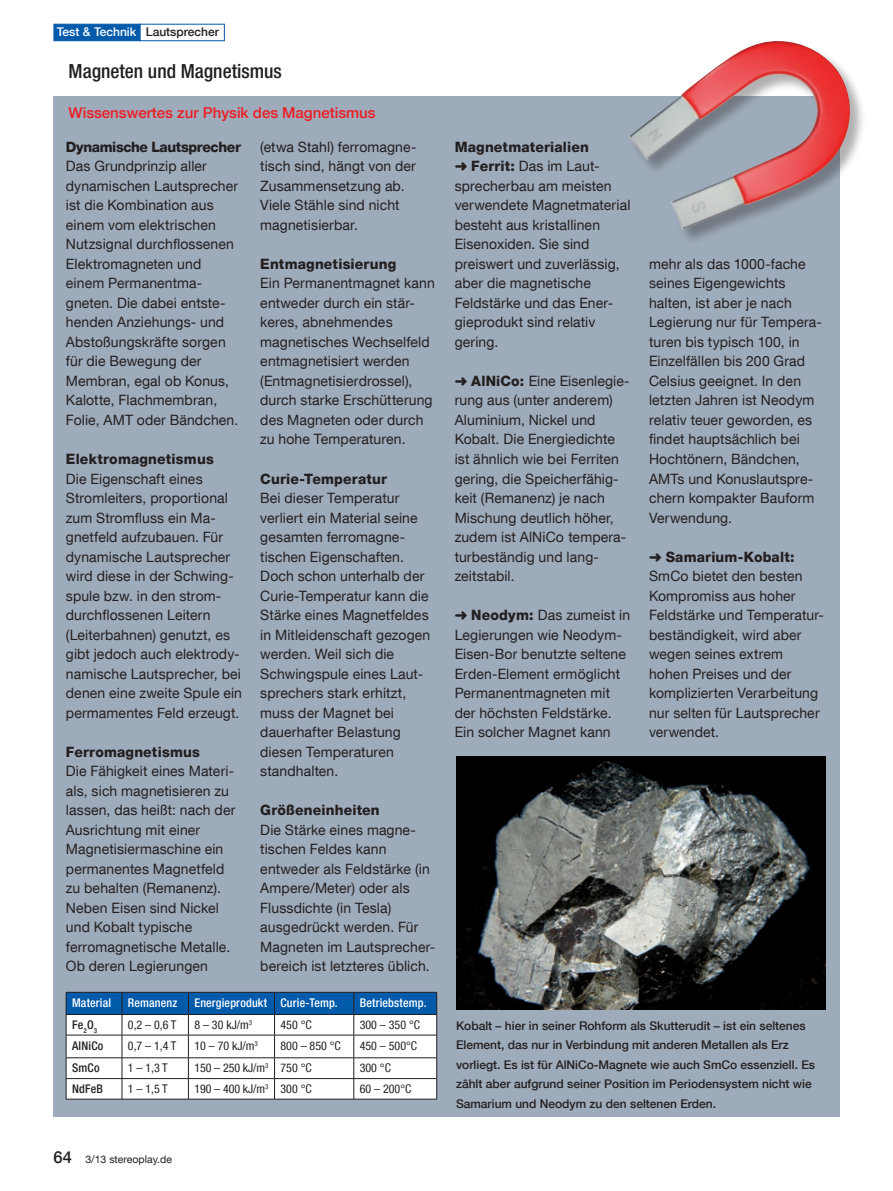
<style>
.page{position:relative;width:893px;height:1191px;background:#fff}
.page>*{position:absolute;margin:0;border:0;box-sizing:border-box;transform-origin:0 0}
.t1{font:500 condensed 19.5px "Helvetica Neue LT Com";color:#231f20}
.Bu{font:500 15px "Helvetica Neue LT Com";color:#ee1d23}
.Kastentext{font:14.25px/19.5px "Helvetica Neue LT Com";letter-spacing:.01em;color:#231f20}
.Kastentext-2{font:800 14.25px "Helvetica Neue LT Com";letter-spacing:.01em;color:#231f20}
.Kastentext-3{font:800 14.25px "Helvetica Neue LT Com";letter-spacing:-.025em;color:#231f20}
.Bu-2{font:500 12px/19.5px "Helvetica Neue LT Com";color:#231f20}
.t2{font:condensed 12px "Helvetica Neue LT Com";color:#231f20}
.t3{font:500 condensed 12px "Helvetica Neue LT Com";letter-spacing:.015em;color:#fff}
.t4{font:500 12px "Helvetica Neue LT Com";color:#fff}
.t5{font:500 condensed 12px "Helvetica Neue LT Com";letter-spacing:.015em;color:#231f20}
.t6{font:10.5px "Helvetica Neue LT Com";color:#231f20}
.s1{color:#231f20}
.s2{font-weight:500;font-size:16.5px}
.s3{font-weight:800}
</style>
<div class="page">
<div style="left:53px;top:97px;width:787px;height:1020px;background:#9eabba"></div>
<svg style="left:66px;top:992px;width:371px;height:106px;background:#bfd1e0"></svg>
<hr style="left:66px;top:1098px;width:56px;height:1px;background:#231f20">
<hr style="left:122px;top:1098px;width:66px;height:1px;background:#231f20">
<hr style="left:188px;top:1098px;width:87px;height:1px;background:#231f20">
<hr style="left:275px;top:1098px;width:79px;height:1px;background:#231f20">
<hr style="left:354px;top:1098px;width:83px;height:1px;background:#231f20">
<img style="left:456px;top:756px;width:370px;height:253px">
<div style="left:629px;top:41px;width:237px;height:204px;background:#231f20;opacity:.35"></div>
<img style="left:628px;top:41px;width:232px;height:190px">
<div style="left:139px;top:24px;width:86px;height:17px;background:#fff;border:1px solid #015aaa"></div>
<div style="left:54px;top:24px;width:86px;height:17px;background:#015aaa;border:1px solid #015aaa"></div>
<p class="t4" style="left:57px;top:25px;width:164px">Test &amp; Technik <span class="s1">Lautsprecher</span></p>
<p class="t1" style="left:69px;top:59px;width:215px">Magneten und Magnetismus</p>
<p class="Bu" style="left:69px;top:103px;width:309px">Wissenswertes zur Physik des Magnetismus</p>
<p class="Kastentext-3" style="left:66px;top:138px;width:177px">Dynamische Lautsprecher</p>
<p class="Kastentext" style="left:66px;top:156px;width:174px">Das Grundprinzip aller dynamischen Lautsprecher ist die Kombination aus einem vom elektrischen<br>Nutzsignal durchflossenen<br>Elektromagneten und einem Permanentma&shy;gneten. Die dabei entste&shy;henden Anziehungs- und<br>Abstoßungskräfte sorgen für die Bewegung der<br>Membran, egal ob Konus,<br>Kalotte, Flachmembran,<br>Folie, AMT oder Bändchen.</p>
<p class="Kastentext-2" style="left:66px;top:450px;width:149px">Elektromagnetismus</p>
<p class="Kastentext" style="left:66px;top:468px;width:178px">Die Eigenschaft eines<br>Stromleiters, proportional zum Stromfluss ein Ma&shy;gnetfeld aufzubauen. Für dynamische Lautsprecher wird diese in der Schwing&shy;spule bzw. in den strom&shy;durchflossenen Leitern (Leiterbahnen) genutzt, es gibt jedoch auch elektrody&shy;namische Lautsprecher, bei denen eine zweite Spule ein permamentes Feld erzeugt.</p>
<p class="Kastentext-2" style="left:66px;top:743px;width:135px">Ferromagnetismus</p>
<p class="Kastentext" style="left:66px;top:761px;width:171px">Die Fähigkeit eines Materi&shy;als, sich magnetisieren zu lassen, das heißt: nach der<br>Ausrichtung mit einer<br>Magnetisiermaschine ein permanentes Magnetfeld zu behalten (Remanenz).<br>Neben Eisen sind Nickel und Kobalt typische ferromagnetische Metalle.<br>Ob deren Legierungen</p>
<p class="Kastentext" style="left:260px;top:137px;width:158px">(etwa Stahl) ferromagne&shy;tisch sind, hängt von der<br>Zusammensetzung ab.<br>Viele Stähle sind nicht magnetisierbar.</p>
<p class="Kastentext-2" style="left:260px;top:255px;width:137px">Entmagnetisierung</p>
<p class="Kastentext" style="left:260px;top:273px;width:176px">Ein Permanentmagnet kann entweder durch ein stär&shy;keres, abnehmendes magnetisches Wechselfeld entmagnetisiert werden (Entmagnetisierdrossel), durch starke Erschütterung des Magneten oder durch zu hohe Temperaturen.</p>
<p class="Kastentext-2" style="left:260px;top:470px;width:128px">Curie-Temperatur</p>
<p class="Kastentext" style="left:260px;top:488px;width:172px">Bei dieser Temperatur verliert ein Material seine gesamten ferromagne&shy;tischen Eigenschaften.<br>Doch schon unterhalb der<br>Curie-Temperatur kann die<br>Stärke eines Magnetfeldes in Mitleidenschaft gezogen werden. Weil sich die<br>Schwingspule eines Laut&shy;sprechers stark erhitzt, muss der Magnet bei dauerhafter Belastung diesen Temperaturen standhalten.</p>
<p class="Kastentext-2" style="left:260px;top:801px;width:121px">Größeneinheiten</p>
<p class="Kastentext" style="left:260px;top:819px;width:176px">Die Stärke eines magne&shy;tischen Feldes kann entweder als Feldstärke (in<br>Ampere/Meter) oder als<br>Flussdichte (in Tesla) ausgedrückt werden. Für<br>Magneten im Lautsprecher&shy;bereich ist letzteres üblich.</p>
<p class="t3" style="left:72px;top:995px;width:40px">Material</p>
<p class="t3" style="left:128px;top:995px;width:51px">Remanenz</p>
<p class="t3" style="left:194px;top:995px;width:74px">Energieprodukt</p>
<p class="t3" style="left:281px;top:995px;width:59px">Curie-Temp.</p>
<p class="t3" style="left:360px;top:995px;width:68px">Betriebstemp.</p>
<p class="t5" style="left:72px;top:1017px;width:27px">Fe<sub>2</sub>O<sub>3</sub></p>
<p class="t2" style="left:128px;top:1017px;width:50px">0,2 – 0,6 T</p>
<p class="t2" style="left:194px;top:1017px;width:59px">8 – 30 kJ/m<sup>3</sup></p>
<p class="t2" style="left:281px;top:1017px;width:33px">450 °C</p>
<p class="t2" style="left:360px;top:1017px;width:62px">300 – 350 °C</p>
<p class="t5" style="left:72px;top:1038px;width:33px">AlNiCo</p>
<p class="t2" style="left:128px;top:1038px;width:50px">0,7 – 1,4 T</p>
<p class="t2" style="left:194px;top:1038px;width:65px">10 – 70 kJ/m<sup>3</sup></p>
<p class="t2" style="left:281px;top:1038px;width:62px">800 – 850 °C</p>
<p class="t2" style="left:360px;top:1038px;width:59px">450 – 500°C</p>
<p class="t5" style="left:72px;top:1061px;width:29px">SmCo</p>
<p class="t2" style="left:128px;top:1061px;width:41px">1 – 1,3 T</p>
<p class="t2" style="left:194px;top:1061px;width:76px">150 – 250 kJ/m<sup>3</sup></p>
<p class="t2" style="left:281px;top:1061px;width:33px">750 °C</p>
<p class="t2" style="left:360px;top:1061px;width:33px">300 °C</p>
<p class="t5" style="left:72px;top:1081px;width:33px">NdFeB</p>
<p class="t2" style="left:128px;top:1081px;width:41px">1 – 1,5 T</p>
<p class="t2" style="left:194px;top:1081px;width:76px">190 – 400 kJ/m<sup>3</sup></p>
<p class="t2" style="left:281px;top:1081px;width:33px">300 °C</p>
<p class="t2" style="left:360px;top:1081px;width:53px">60 – 200°C</p>
<p class="t6" style="left:54px;top:1152px;width:120px"><span class="s2">64</span> 3/13 stereoplay.de</p>
<p class="Kastentext-2" style="left:455px;top:138px;width:136px">Magnetmaterialien</p>
<p class="Kastentext" style="left:455px;top:156px;width:177px">➜ <span class="s3">Ferrit:</span> Das im Laut&shy;sprecherbau am meisten verwendete Magnetmaterial besteht aus kristallinen<br>Eisenoxiden. Sie sind preiswert und zuverlässig, aber die magnetische<br>Feldstärke und das Ener&shy;gieprodukt sind relativ gering.</p>
<p class="Kastentext" style="left:455px;top:371px;width:177px">➜ <span class="s3">AlNiCo:</span> Eine Eisenlegie&shy;rung aus (unter anderem)<br>Aluminium, Nickel und<br>Kobalt. Die Energiedichte ist ähnlich wie bei Ferriten gering, die Speicherfähig&shy;keit (Remanenz) je nach<br>Mischung deutlich höher, zudem ist AlNiCo tempera&shy;turbeständig und lang&shy;zeitstabil.</p>
<p class="Kastentext" style="left:455px;top:605px;width:177px">➜ <span class="s3">Neodym:</span> Das zumeist in<br>Legierungen wie Neodym-<br>Eisen-Bor benutzte seltene<br>Erden-Element ermöglicht<br>Permanentmagneten mit der höchsten Feldstärke.<br>Ein solcher Magnet kann</p>
<p class="Kastentext" style="left:649px;top:254px;width:174px">mehr als das 1000-fache seines Eigengewichts halten, ist aber je nach<br>Legierung nur für Tempera&shy;turen bis typisch 100, in<br>Einzelfällen bis 200 Grad<br>Celsius geeignet. In den letzten Jahren ist Neodym relativ teuer geworden, es findet hauptsächlich bei<br>Hochtönern, Bändchen,<br>AMTs und Konuslautspre&shy;chern kompakter Bauform<br>Verwendung.</p>
<p class="Kastentext-2" style="left:649px;top:548px;width:147px">➜ Samarium-Kobalt:</p>
<p class="Kastentext" style="left:649px;top:566px;width:176px">SmCo bietet den besten<br>Kompromiss aus hoher<br>Feldstärke und Temperatur&shy;beständigkeit, wird aber wegen seines extrem hohen Preises und der komplizierten Verarbeitung nur selten für Lautsprecher verwendet.</p>
<p class="Bu-2" style="left:456px;top:1015px;width:361px">Kobalt – hier in seiner Rohform als Skutterudit – ist ein seltenes Element, das nur in Verbindung mit anderen Metallen als Erz vorliegt. Es ist für AlNiCo-Magnete wie auch SmCo essenziell. Es zählt aber aufgrund seiner Position im Periodensystem nicht wie Samarium und Neodym zu den seltenen Erden.</p>
</div>
